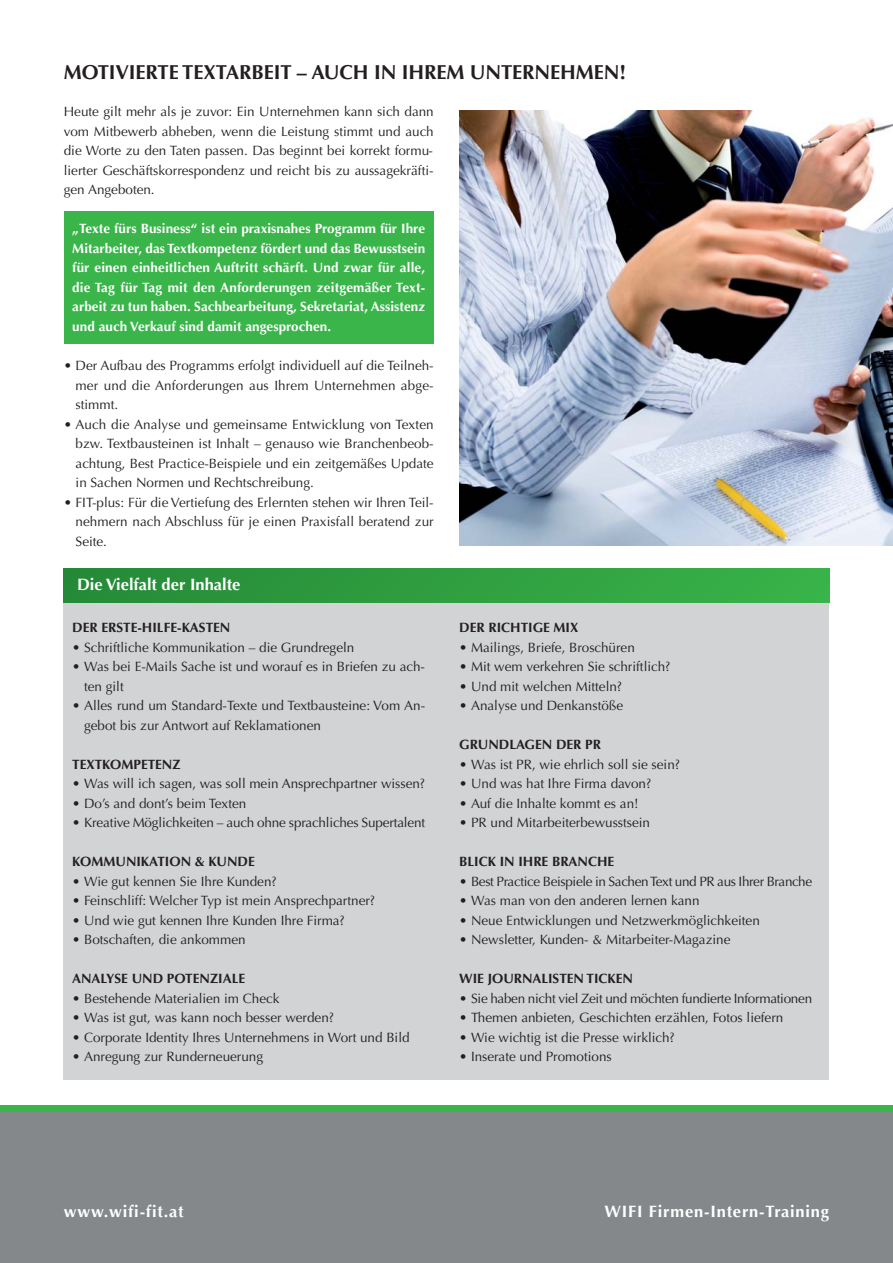
<style>
.page{position:relative;width:893px;height:1263px;background:#fff}
.page>*{position:absolute;margin:0;border:0;box-sizing:border-box;transform-origin:0 0}
.t1{font:700 20.25px "Optima";letter-spacing:-.005em;color:#231f20}
.t2{font:700 16.5px "Optima";letter-spacing:.05em;color:#fff}
.t3{font:700 16.5px "Optima";color:#fff}
.t4{font:13.5px/19.5px "Optima";color:#231f20;text-align:justify}
.t5{font:700 13.5px/19.5px "Optima";letter-spacing:.005em;color:#fff;text-align:justify}
.t6{font:700 13.5px "Optima";color:#231f20}
.t7{font:13.5px "Optima";letter-spacing:-.025em;color:#231f20}
.t8{font:13.5px "Optima";letter-spacing:-.02em;color:#231f20}
</style>
<div class="page">
<div style="left:64px;top:212px;width:370px;height:132px;background:#39b54a"></div>
<div style="left:64px;top:602px;width:765px;height:478px;background:#d1d3d4"></div>
<div style="left:0;top:1105px;width:893px;height:158px;background:#85888b"></div>
<div style="left:0;top:1105px;width:893px;height:6px;background:#39b54a"></div>
<div style="left:64px;top:568px;width:765px;height:34px;background:linear-gradient(to right,#258a37,#39b349)"></div>
<img style="left:459px;top:111px;width:434px;height:434px">
<h1 class="t1" style="left:64px;top:64px;width:564px">MOTIVIERTE TEXTARBEIT – AUCH IN IHREM UNTERNEHMEN!</h1>
<p class="t4" style="left:64px;top:103px;width:371px">Heute gilt mehr als je zuvor: Ein Unternehmen kann sich dann vom Mitbewerb abheben, wenn die Leistung stimmt und auch die Worte zu den Taten passen. Das beginnt bei korrekt formu&shy;lierter Geschäftskorrespondenz und reicht bis zu aussagekräfti&shy;gen Angeboten.</p>
<p class="t5" style="left:72px;top:220px;width:354px">„Texte fürs Business“ ist ein praxisnahes Programm für Ihre Mitarbeiter, das Textkompetenz fördert und das Bewusstsein für einen einheitlichen Auftritt schärft. Und zwar für alle, die Tag für Tag mit den Anforderungen zeitgemäßer Text - arbeit zu tun haben. Sachbearbeitung, Sekretariat, Assistenz und auch Verkauf sind damit angesprochen.</p>
<p class="t4" style="left:76px;top:357px;width:360px;text-indent:-12px">• Der Aufbau des Programms erfolgt individuell auf die Teilneh&shy;mer und die Anforderungen aus Ihrem Unternehmen abge&shy;stimmt.</p>
<p class="t4" style="left:76px;top:415px;width:360px;text-indent:-12px">• Auch die Analyse und gemeinsame Entwicklung von Texten bzw. Textbausteinen ist Inhalt – genauso wie Branchenbeob&shy;achtung, Best Practice-Beispiele und ein zeitgemäßes Update in Sachen Normen und Rechtschreibung.</p>
<p class="t4" style="left:76px;top:493px;width:360px;text-indent:-12px">• FIT-plus: Für die Vertiefung des Erlernten stehen wir Ihren Teil&shy;nehmern nach Abschluss für je einen Praxisfall beratend zur Seite.</p>
<p class="t3" style="left:77px;top:577px;width:165px">Die Vielfalt der Inhalte</p>
<p class="t6" style="left:72px;top:622px;width:160px">DER ERSTE-HILFE-KASTEN</p>
<p class="t4" style="left:72px;top:639px;width:284px">• Schriftliche Kommunikation – die Grundregeln</p>
<p class="t4" style="left:84px;top:658px;width:343px;text-indent:-12px">• Was bei E-Mails Sache ist und worauf es in Briefen zu ach&shy;ten gilt</p>
<p class="t4" style="left:84px;top:697px;width:343px;text-indent:-12px">• Alles rund um Standard-Texte und Textbausteine: Vom An&shy;gebot bis zur Antwort auf Reklamationen</p>
<p class="t6" style="left:72px;top:759px;width:110px">TEXTKOMPETENZ</p>
<p class="t4" style="left:72px;top:775px;width:354px">• Was will ich sagen, was soll mein Ansprechpartner wissen?</p>
<p class="t4" style="left:72px;top:795px;width:176px">• Do’s and dont’s beim Texten</p>
<p class="t4" style="left:72px;top:814px;width:354px">• Kreative Möglichkeiten – auch ohne sprachliches Supertalent</p>
<p class="t6" style="left:72px;top:856px;width:184px">KOMMUNIKATION &amp; KUNDE</p>
<p class="t4" style="left:72px;top:873px;width:206px">• Wie gut kennen Sie Ihre Kunden?</p>
<p class="t4" style="left:72px;top:892px;width:304px">• Feinschliff: Welcher Typ ist mein Ansprechpartner?</p>
<p class="t4" style="left:72px;top:912px;width:274px">• Und wie gut kennen Ihre Kunden Ihre Firma?</p>
<p class="t4" style="left:72px;top:931px;width:175px">• Botschaften, die ankommen</p>
<p class="t6" style="left:72px;top:973px;width:174px">ANALYSE UND POTENZIALE</p>
<p class="t4" style="left:72px;top:990px;width:209px">• Bestehende Materialien im Check</p>
<p class="t4" style="left:72px;top:1009px;width:263px">• Was ist gut, was kann noch besser werden?</p>
<p class="t4" style="left:72px;top:1029px;width:339px">• Corporate Identity Ihres Unternehmens in Wort und Bild</p>
<p class="t4" style="left:72px;top:1048px;width:192px">• Anregung zur Runderneuerung</p>
<p class="t6" style="left:459px;top:622px;width:121px">DER RICHTIGE MIX</p>
<p class="t4" style="left:459px;top:639px;width:177px">• Mailings, Briefe, Broschüren</p>
<p class="t4" style="left:459px;top:658px;width:213px">• Mit wem verkehren Sie schriftlich?</p>
<p class="t4" style="left:459px;top:678px;width:164px">• Und mit welchen Mitteln?</p>
<p class="t4" style="left:459px;top:697px;width:165px">• Analyse und Denkanstöße</p>
<p class="t6" style="left:459px;top:739px;width:143px">GRUNDLAGEN DER PR</p>
<p class="t4" style="left:459px;top:756px;width:222px">• Was ist PR, wie ehrlich soll sie sein?</p>
<p class="t4" style="left:459px;top:775px;width:194px">• Und was hat Ihre Firma davon?</p>
<p class="t4" style="left:459px;top:795px;width:181px">• Auf die Inhalte kommt es an!</p>
<p class="t4" style="left:459px;top:814px;width:192px">• PR und Mitarbeiterbewusstsein</p>
<p class="t6" style="left:459px;top:856px;width:157px">BLICK IN IHRE BRANCHE</p>
<p class="t7" style="left:459px;top:876px;width:354px">• Best Practice Beispiele in Sachen Text und PR aus Ihrer Branche</p>
<p class="t4" style="left:459px;top:892px;width:242px">• Was man von den anderen lernen kann</p>
<p class="t4" style="left:459px;top:912px;width:302px">• Neue Entwicklungen und Netzwerkmöglichkeiten</p>
<p class="t4" style="left:459px;top:931px;width:273px">• Newsletter, Kunden- &amp; Mitarbeiter-Magazine</p>
<p class="t6" style="left:459px;top:973px;width:175px">WIE JOURNALISTEN TICKEN</p>
<p class="t8" style="left:459px;top:993px;width:354px">• Sie haben nicht viel Zeit und möchten fundierte Informationen</p>
<p class="t4" style="left:459px;top:1009px;width:326px">• Themen anbieten, Geschichten erzählen, Fotos liefern</p>
<p class="t4" style="left:459px;top:1029px;width:217px">• Wie wichtig ist die Presse wirklich?</p>
<p class="t4" style="left:459px;top:1048px;width:154px">• Inserate und Promotions</p>
<p class="t2" style="left:64px;top:1204px;width:121px">www.wifi-fit.at</p>
<p class="t2" style="left:605px;top:1204px;width:226px">WIFI Firmen-Intern-Training</p>
</div>
